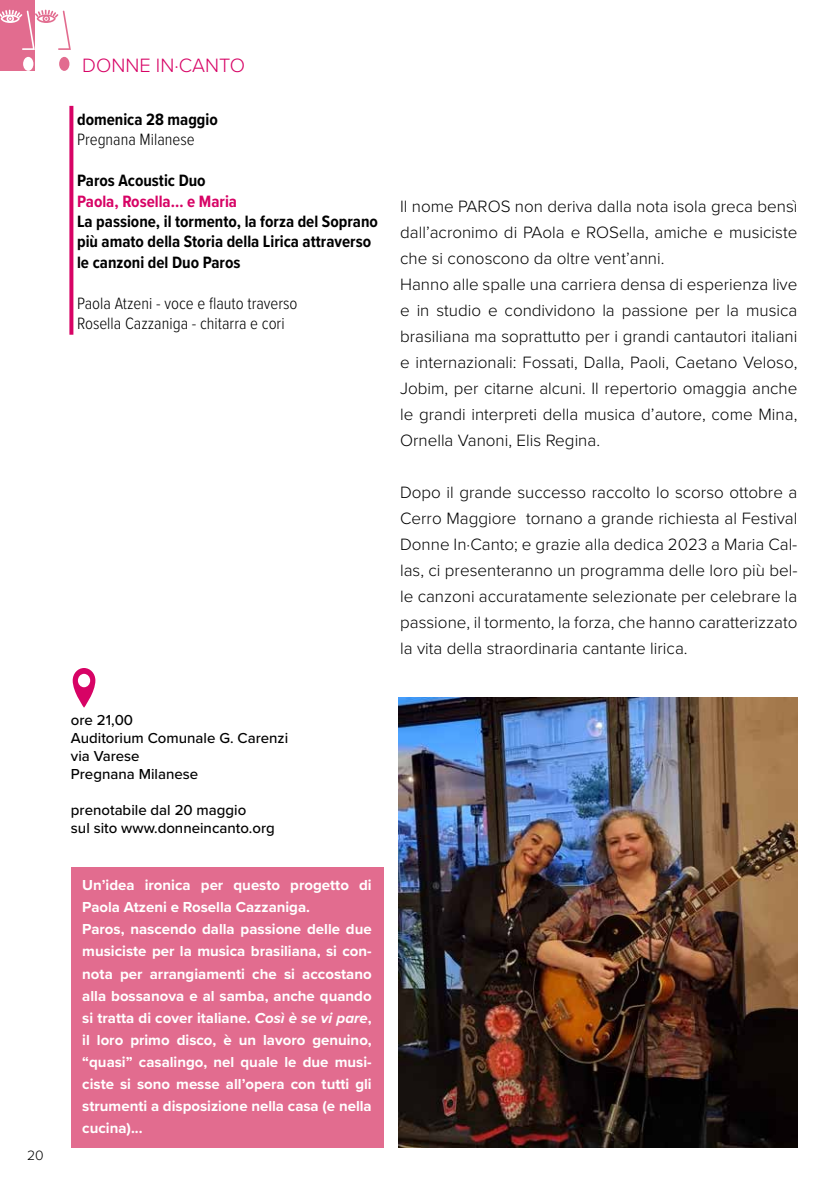
<style>
.page{position:relative;width:840px;height:1191px;background:#fff}
.page>*{position:absolute;margin:0;border:0;box-sizing:border-box;transform-origin:0 0}
.t1{font:300 20px "Proxima Nova";color:#d70365}
.t2{font:300 17px/26px "Proxima Nova";color:#000}
.t3{font:700 17px/20.4px "Proxima Nova Cond";color:#000}
.t4{font:300 17px/20.4px "Proxima Nova Cond";color:#000}
.t5{font:700 17px "Proxima Nova Cond";color:#d70365}
.t6{font:700 15px/22px "Proxima Nova";color:#fff}
.t7{font:500 15px/18px "Proxima Nova";color:#000}
.t8{font:300 14px "Proxima Nova";color:#000}
.s1{font-style:italic}
</style>
<div class="page">
<div style="left:59px;top:57px;width:10px;height:14px;background:#e26c8f;border-radius:50%"></div>
<div style="left:0;top:0;width:35px;height:71px;background:#e26c8f"></div>
<svg style="left:0;top:10px;width:71px;height:40px"></svg>
<div style="left:23px;top:57px;width:10px;height:14px;background:#fff;border-radius:50%"></div>
<svg style="left:69px;top:106px;width:4px;height:229px"></svg>
<svg style="left:73px;top:668px;width:22px;height:39px"></svg>
<div style="left:71px;top:867px;width:312px;height:281px;background:#e26c8f"></div>
<img style="left:398px;top:697px;width:399px;height:451px">
<p class="t8" style="left:27px;top:1144px;width:18px">20</p>
<p class="t1" style="left:82px;top:51px;width:164px">DONNE IN·CANTO</p>
<p class="t3" style="left:77px;top:109px;width:142px">domenica 28 maggio</p>
<p class="t4" style="left:77px;top:129px;width:119px">Pregnana Milanese</p>
<p class="t3" style="left:77px;top:170px;width:130px">Paros Acoustic Duo</p>
<p class="t5" style="left:77px;top:188px;width:161px">Paola, Rosella… e Maria</p>
<p class="t3" style="left:77px;top:211px;width:302px">La passione, il tormento, la forza del Soprano più amato della Storia della Lirica attraverso le canzoni del Duo Paros</p>
<p class="t4" style="left:77px;top:292px;width:222px">Paola Atzeni - voce e flauto traverso<br>Rosella Cazzaniga - chitarra e cori</p>
<p class="t2" style="left:400px;top:192px;width:398px">Il nome PAROS non deriva dalla nota isola greca bensì dall’acronimo di PAola e ROSella, amiche e musiciste che si conoscono da oltre vent’anni.<br>Hanno alle spalle una carriera densa di esperienza live e in studio e condividono la passione per la musica brasiliana ma soprattutto per i grandi cantautori italiani e internazionali: Fossati, Dalla, Paoli, Caetano Veloso, Jobim, per citarne alcuni. Il repertorio omaggia anche le grandi interpreti della musica d’autore, come Mina, Ornella Vanoni, Elis Regina.</p>
<p class="t2" style="left:400px;top:478px;width:398px;text-align:justify">Dopo il grande successo raccolto lo scorso ottobre a Cerro Maggiore tornano a grande richiesta al Festival Donne In·Canto; e grazie alla dedica 2023 a Maria Cal&shy;las, ci presenteranno un programma delle loro più bel&shy;le canzoni accuratamente selezionate per celebrare la passione, il tormento, la forza, che hanno caratterizzato la vita della straordinaria cantante lirica.</p>
<p class="t7" style="left:71px;top:710px;width:219px">ore 21,00<br>Auditorium Comunale G. Carenzi via Varese<br>Pregnana Milanese</p>
<p class="t7" style="left:71px;top:800px;width:205px">prenotabile dal 20 maggio<br>sul sito www.donneincanto.org</p>
<p class="t6" style="left:82px;top:874px;width:291px">Un’idea ironica per questo progetto di Paola Atzeni e Rosella Cazzaniga.<br>Paros, nascendo dalla passione delle due musiciste per la musica brasiliana, si con&shy;nota per arrangiamenti che si accostano alla bossanova e al samba, anche quando si tratta di cover italiane. <span class="s1">Così è se vi pare</span>, il loro primo disco, è un lavoro genuino, “quasi” casalingo, nel quale le due musi&shy;ciste si sono messe all’opera con tutti gli strumenti a disposizione nella casa (e nella cucina)...</p>
</div>
